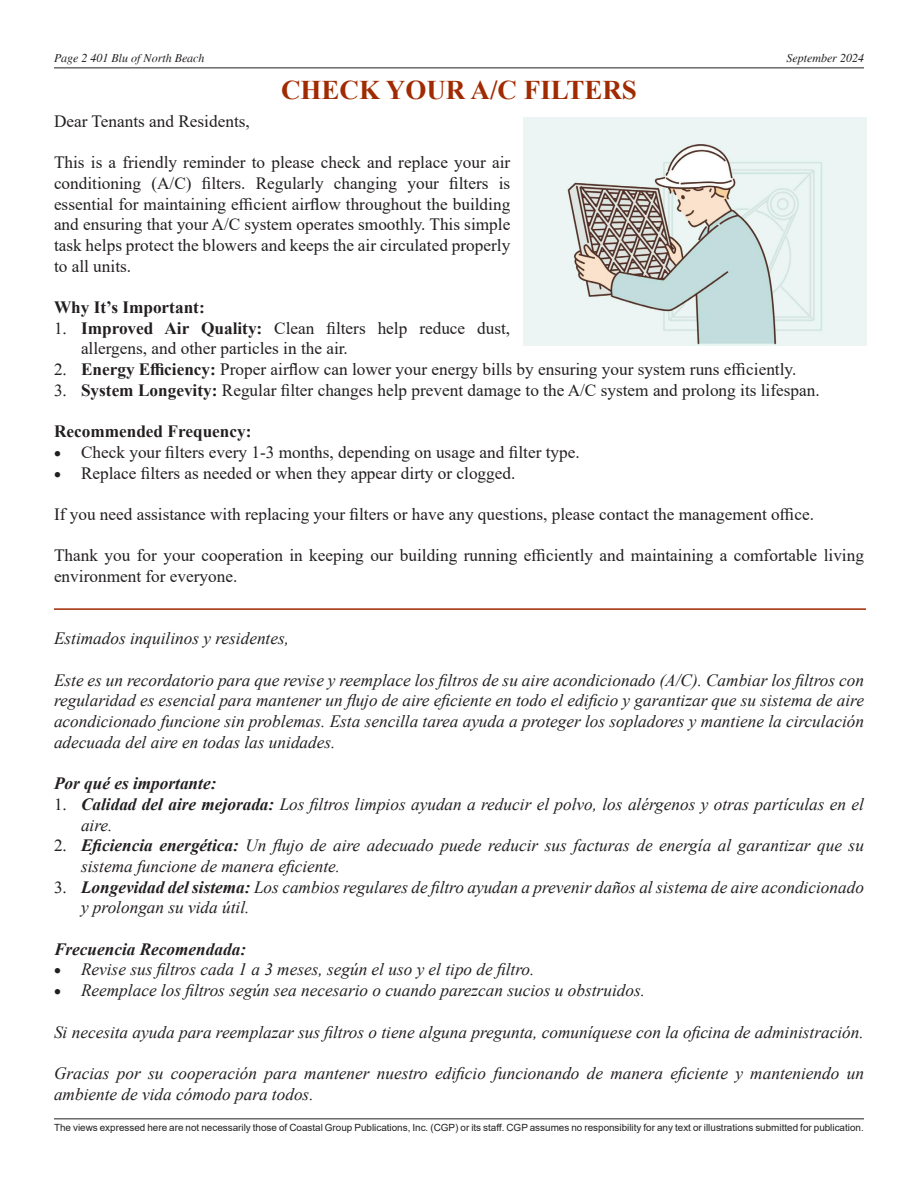
<style>
.page{position:relative;width:918px;height:1188px;background:#fff}
.page>*{position:absolute;margin:0;border:0;box-sizing:border-box;transform-origin:0 0}
.t1{font:700 27px "Times New Roman";color:#a02a02}
.t2{font:italic 17.25px/20.7px "Times New Roman";color:#231f20}
.t3{font:17.25px/20.7px "Times New Roman";color:#231f20}
.t4{font:italic 700 17.25px "Times New Roman";color:#231f20}
.t5{font:700 17.25px "Times New Roman";color:#231f20}
.t6{font:italic 12px "Times";color:#231f20}
.t7{font:9.9px "Arial";color:#231f20}
.s1{font-weight:700}
</style>
<div class="page">
<hr style="left:54px;top:68px;width:810px;height:1px;background:#231f20">
<hr style="left:54px;top:1119px;width:810px;height:1px;background:#231f20">
<img style="left:524px;top:117px;width:342px;height:228px">
<hr style="left:54px;top:608px;width:812px;height:2px;background:#a02a02">
<p class="t6" style="left:54px;top:52px;width:152px">Page 2 401 Blu of North Beach</p>
<p class="t6" style="left:786px;top:52px;width:79px">September 2024</p>
<p class="t1" style="left:281px;top:71px;width:357px">CHECK YOUR A/C FILTERS</p>
<p class="t3" style="left:54px;top:110px;width:197px">Dear Tenants and Residents,</p>
<p class="t3" style="left:54px;top:151px;width:458px;text-align:justify">This is a friendly reminder to please check and replace your air conditioning (A/C) filters. Regularly changing your filters is essential for maintaining efficient airflow throughout the building and ensuring that your A/C system operates smoothly. This simple task helps protect the blowers and keeps the air circulated properly to all units.</p>
<p class="t5" style="left:54px;top:295px;width:152px">Why It’s Important:</p>
<p class="t3" style="left:81px;top:317px;width:431px"><span class="s1">Improved Air Quality:</span> Clean filters help reduce dust, allergens, and other particles in the air.</p>
<p class="t3" style="left:81px;top:358px;width:717px"><span class="s1">Energy Efficiency:</span> Proper airflow can lower your energy bills by ensuring your system runs efficiently.</p>
<p class="t3" style="left:54px;top:379px;width:767px">✓ <span class="s1">System Longevity:</span> Regular filter changes help prevent damage to the A/C system and prolong its lifespan.</p>
<p class="t5" style="left:54px;top:419px;width:199px">Recommended Frequency:</p>
<p class="t3" style="left:54px;top:441px;width:527px">• Check your filters every 1-3 months, depending on usage and filter type.</p>
<p class="t3" style="left:54px;top:462px;width:463px">• Replace filters as needed or when they appear dirty or clogged.</p>
<p class="t3" style="left:54px;top:503px;width:762px">If you need assistance with replacing your filters or have any questions, please contact the management office.</p>
<p class="t3" style="left:54px;top:545px;width:812px">Thank you for your cooperation in keeping our building running efficiently and maintaining a comfortable living environment for everyone.</p>
<p class="t2" style="left:54px;top:628px;width:237px">Estimados inquilinos y residentes,</p>
<p class="t2" style="left:54px;top:669px;width:812px;text-align:justify">Este es un recordatorio para que revise y reemplace los filtros de su aire acondicionado (A/C). Cambiar los filtros con regularidad es esencial para mantener un flujo de aire eficiente en todo el edificio y garantizar que su sistema de aire acondicionado funcione sin problemas. Esta sencilla tarea ayuda a proteger los sopladores y mantiene la circulación adecuada del aire en todas las unidades.</p>
<p class="t4" style="left:54px;top:771px;width:164px">Por qué es importante:</p>
<p class="t2" style="left:81px;top:793px;width:785px"><span class="s1">Calidad del aire mejorada:</span> Los filtros limpios ayudan a reducir el polvo, los alérgenos y otras partículas en el aire.</p>
<p class="t2" style="left:81px;top:835px;width:784px"><span class="s1">Eficiencia energética:</span> Un flujo de aire adecuado puede reducir sus facturas de energía al garantizar que su sistema funcione de manera eficiente.</p>
<p class="t2" style="left:81px;top:876px;width:785px;text-indent:-27px">✓ <span class="s1">Longevidad del sistema:</span> Los cambios regulares de filtro ayudan a prevenir daños al sistema de aire acondicionado y prolongan su vida útil.</p>
<p class="t4" style="left:54px;top:937px;width:194px">Frecuencia Recomendada:</p>
<p class="t2" style="left:54px;top:959px;width:482px">• Revise sus filtros cada 1 a 3 meses, según el uso y el tipo de filtro.</p>
<p class="t2" style="left:54px;top:980px;width:593px">• Reemplace los filtros según sea necesario o cuando parezcan sucios u obstruidos.</p>
<p class="t2" style="left:54px;top:1021px;width:811px">Si necesita ayuda para reemplazar sus filtros o tiene alguna pregunta, comuníquese con la oficina de administración.</p>
<p class="t2" style="left:54px;top:1062px;width:811px">Gracias por su cooperación para mantener nuestro edificio funcionando de manera eficiente y manteniendo un ambiente de vida cómodo para todos.</p>
<p class="t7" style="left:54px;top:1120px;width:811px">The views expressed here are not necessarily those of Coastal Group Publications, Inc. (CGP) or its staff. CGP assumes no responsibility for any text or illustrations submitted for publication.</p>
</div>
